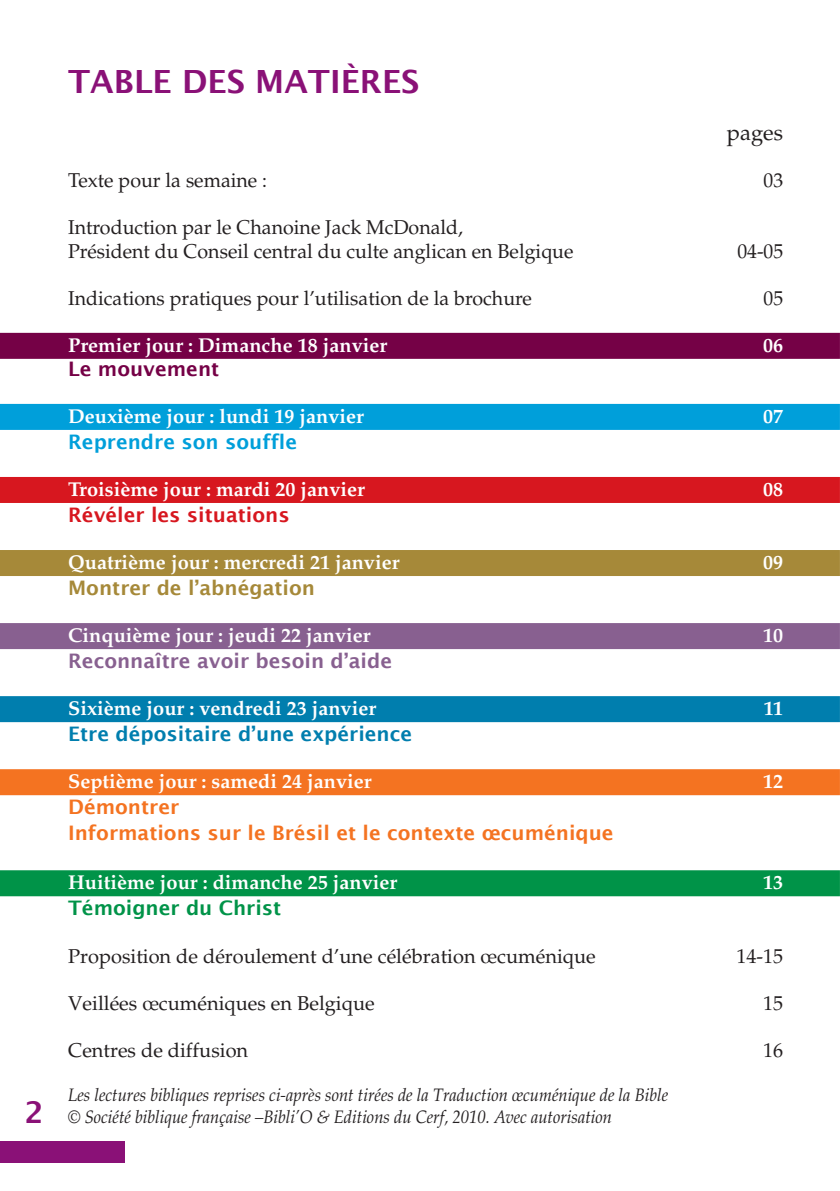
<style>
.page{position:relative;width:840px;height:1191px;background:#fff}
.page>*{position:absolute;margin:0;border:0;box-sizing:border-box;transform-origin:0 0}
.t1{font:600 32px "Lucida Sans";color:#8a1177}
.t2{font:22px "Palatino LT Std";color:#231f20}
.t3{font:20px/24px "Palatino LT Std";color:#231f20}
.t4{font:700 20px "Palatino LT Std";color:#fff}
.t5{font:600 20px/26px "Lucida Sans";color:#f47321}
.t6{font:600 20px "Lucida Sans";color:#007eae}
.t7{font:600 20px "Lucida Sans";color:#886090}
.t8{font:600 20px "Lucida Sans";color:#a68939}
.t9{font:600 20px "Lucida Sans";color:#d7171f}
.t10{font:600 20px "Lucida Sans";color:#009fda}
.t11{font:600 20px "Lucida Sans";color:#009348}
.t12{font:600 20px "Lucida Sans";color:#750146}
.t13{font:italic 18px/21.6px "Palatino LT Std";color:#231f20;scale:.92 1}
.s1{font-family:"Lucida Sans";font-weight:600;font-style:normal;font-size:30px;color:#8a1177}
</style>
<div class="page">
<div style="left:0;top:333px;width:839px;height:26px;background:#750146"></div>
<div style="left:0;top:404px;width:839px;height:26px;background:#009fda"></div>
<div style="left:0;top:477px;width:839px;height:26px;background:#d7171f"></div>
<div style="left:0;top:550px;width:839px;height:26px;background:#a68939"></div>
<div style="left:0;top:623px;width:839px;height:26px;background:#886090"></div>
<div style="left:0;top:696px;width:839px;height:26px;background:#007eae"></div>
<div style="left:0;top:769px;width:839px;height:26px;background:#f47321"></div>
<div style="left:0;top:870px;width:839px;height:26px;background:#009348"></div>
<div style="left:0;top:1141px;width:125px;height:21px;background:#8a1177"></div>
<h1 class="t1" style="left:68px;top:63px;width:353px">TABLE DES MATIÈRES</h1>
<p class="t2" style="left:726px;top:119px;width:58px">pages</p>
<p class="t3" style="left:68px;top:168px;width:200px">Texte pour la semaine :</p>
<p class="t3" style="left:763px;top:168px;width:21px">03</p>
<p class="t3" style="left:68px;top:215px;width:506px">Introduction par le Chanoine Jack McDonald,<br>Président du Conseil central du culte anglican en Belgique</p>
<p class="t3" style="left:737px;top:239px;width:47px">04-05</p>
<p class="t3" style="left:68px;top:286px;width:465px">Indications pratiques pour l’utilisation de la brochure</p>
<p class="t3" style="left:763px;top:286px;width:21px">05</p>
<p class="t4" style="left:68px;top:333px;width:320px">Premier jour : Dimanche 18 janvier</p>
<p class="t4" style="left:762px;top:333px;width:21px">06</p>
<p class="t12" style="left:68px;top:357px;width:153px">Le mouvement</p>
<p class="t4" style="left:68px;top:405px;width:297px">Deuxième jour : lundi 19 janvier</p>
<p class="t4" style="left:762px;top:405px;width:21px">07</p>
<p class="t10" style="left:68px;top:430px;width:230px">Reprendre son souffle</p>
<p class="t4" style="left:68px;top:478px;width:298px">Troisième jour : mardi 20 janvier</p>
<p class="t4" style="left:762px;top:478px;width:21px">08</p>
<p class="t9" style="left:68px;top:503px;width:223px">Révéler les situations</p>
<p class="t4" style="left:68px;top:551px;width:333px">Quatrième jour : mercredi 21 janvier</p>
<p class="t4" style="left:762px;top:551px;width:21px">09</p>
<p class="t8" style="left:68px;top:577px;width:248px">Montrer de l’abnégation</p>
<p class="t4" style="left:68px;top:624px;width:304px">Cinquième jour : jeudi 22 janvier</p>
<p class="t4" style="left:762px;top:624px;width:21px">10</p>
<p class="t7" style="left:68px;top:650px;width:325px">Reconnaître avoir besoin d’aide</p>
<p class="t4" style="left:68px;top:697px;width:309px">Sixième jour : vendredi 23 janvier</p>
<p class="t4" style="left:763px;top:697px;width:21px">11</p>
<p class="t6" style="left:68px;top:723px;width:345px">Etre dépositaire d’une expérience</p>
<p class="t4" style="left:68px;top:770px;width:305px">Septième jour : samedi 24 janvier</p>
<p class="t4" style="left:762px;top:770px;width:21px">12</p>
<p class="t5" style="left:68px;top:794px;width:546px">Démontrer<br>Informations sur le Brésil et le contexte œcuménique</p>
<p class="t4" style="left:68px;top:871px;width:330px">Huitième jour : dimanche 25 janvier</p>
<p class="t4" style="left:762px;top:871px;width:21px">13</p>
<p class="t11" style="left:68px;top:897px;width:214px">Témoigner du Christ</p>
<p class="t3" style="left:68px;top:944px;width:529px">Proposition de déroulement d’une célébration œcuménique</p>
<p class="t3" style="left:736px;top:944px;width:48px">14-15</p>
<p class="t3" style="left:68px;top:991px;width:308px">Veillées œcuméniques en Belgique</p>
<p class="t3" style="left:762px;top:991px;width:21px">15</p>
<p class="t3" style="left:68px;top:1038px;width:181px">Centres de diffusion</p>
<p class="t3" style="left:762px;top:1038px;width:21px">16</p>
<p class="t13" style="left:25px;top:1084px;width:700px;text-indent:43px">Les lectures bibliques reprises ci-après sont tirées de la Traduction œcuménique de la Bible<br><span class="s1">2</span> © Société biblique française –Bibli’O &amp; Editions du Cerf, 2010. Avec autorisation</p>
</div>
